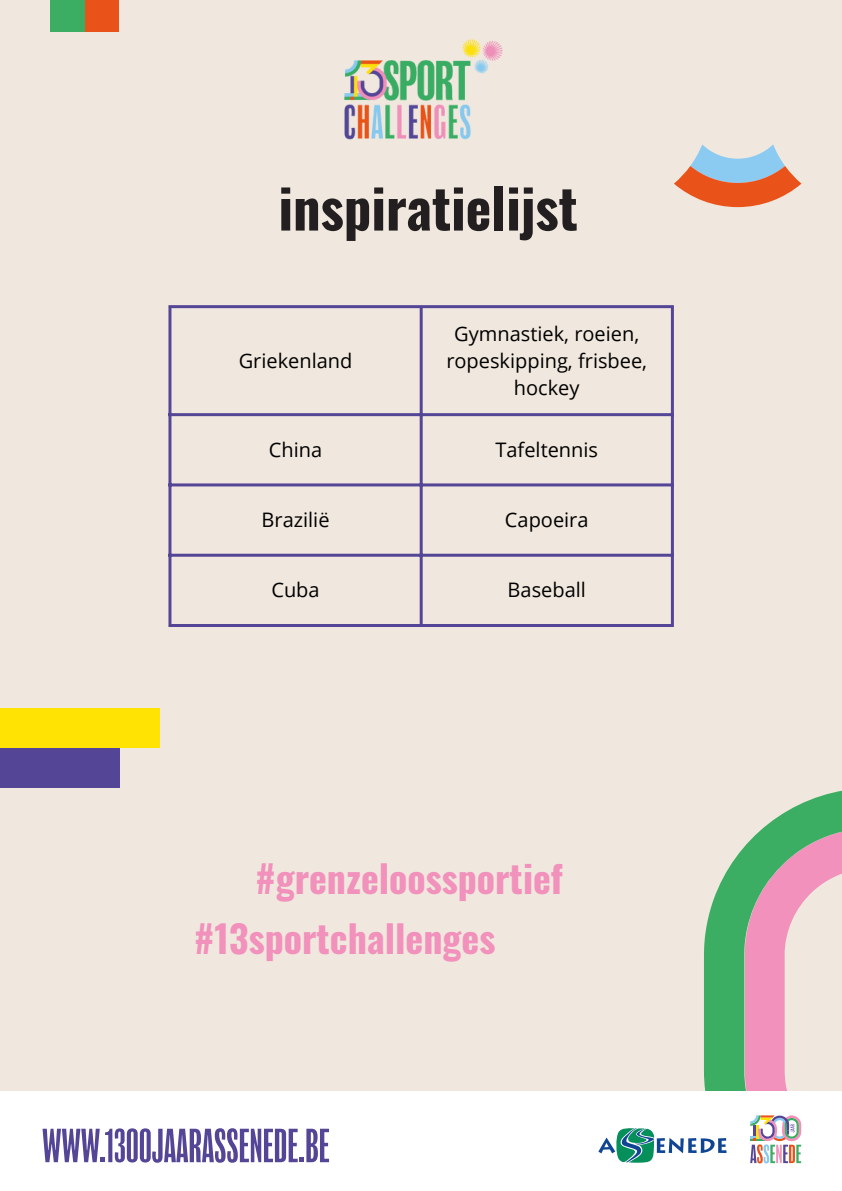
<style>
.page{position:relative;width:842px;height:1191px;background:#f0e8de}
.page>*{position:absolute;margin:0;border:0;box-sizing:border-box;transform-origin:0 0}
.t1{font:700 54.6px "Oswald";color:#231f20}
.t2{font:700 37.8px "Oswald";color:#f191bc}
.t3{font:20px/27px "Open Sans";color:#000;text-align:center}
</style>
<div class="page">
<svg style="left:704px;top:790px;width:138px;height:301px;fill:#3cae64"></svg>
<div style="left:0;top:748px;width:120px;height:40px;background:#554596"></div>
<div style="left:0;top:709px;width:159px;height:39px;background:#ffe302"></div>
<div style="left:84px;top:0;width:35px;height:31px;background:#e95319"></div>
<div style="left:50px;top:0;width:34px;height:31px;background:#3cae64"></div>
<svg style="left:674px;top:144px;width:127px;height:63px"></svg>
<div style="left:0;top:1091px;width:842px;height:100px;background:#fff"></div>
<svg style="left:43px;top:1128px;width:286px;height:35px"></svg>
<svg style="left:598px;top:1128px;width:128px;height:35px"></svg>
<svg style="left:744px;top:828px;width:98px;height:336px"></svg>
<img style="left:344px;top:39px;width:159px;height:101px">
<hr style="left:168px;top:308px;width:3px;height:316px;background:#554596">
<hr style="left:419px;top:308px;width:3px;height:316px;background:#554596">
<hr style="left:671px;top:308px;width:3px;height:316px;background:#554596">
<hr style="left:168px;top:305px;width:506px;height:3px;background:#554596">
<hr style="left:168px;top:413px;width:506px;height:3px;background:#554596">
<hr style="left:168px;top:483px;width:506px;height:3px;background:#554596">
<hr style="left:168px;top:554px;width:506px;height:3px;background:#554596">
<hr style="left:168px;top:624px;width:506px;height:3px;background:#554596">
<p class="t1" style="left:278px;top:165px;width:301px">inspiratielijst</p>
<p class="t3" style="left:239px;top:347px;width:115px">Griekenland</p>
<p class="t3" style="left:446px;top:320px;width:202px">Gymnastiek, roeien, ropeskipping, frisbee, hockey</p>
<h1 class="t3" style="left:269px;top:435px;width:55px">China</h1>
<p class="t3" style="left:495px;top:435px;width:104px">Tafeltennis</p>
<p class="t3" style="left:261px;top:506px;width:69px">Brazilië</p>
<p class="t3" style="left:505px;top:506px;width:85px">Capoeira</p>
<p class="t3" style="left:271px;top:576px;width:50px">Cuba</p>
<p class="t3" style="left:507px;top:576px;width:80px">Baseball</p>
<p class="t2" style="left:255px;top:849px;width:309px">#grenzeloossportief</p>
<p class="t2" style="left:194px;top:909px;width:302px">#13sportchallenges</p>
</div>
